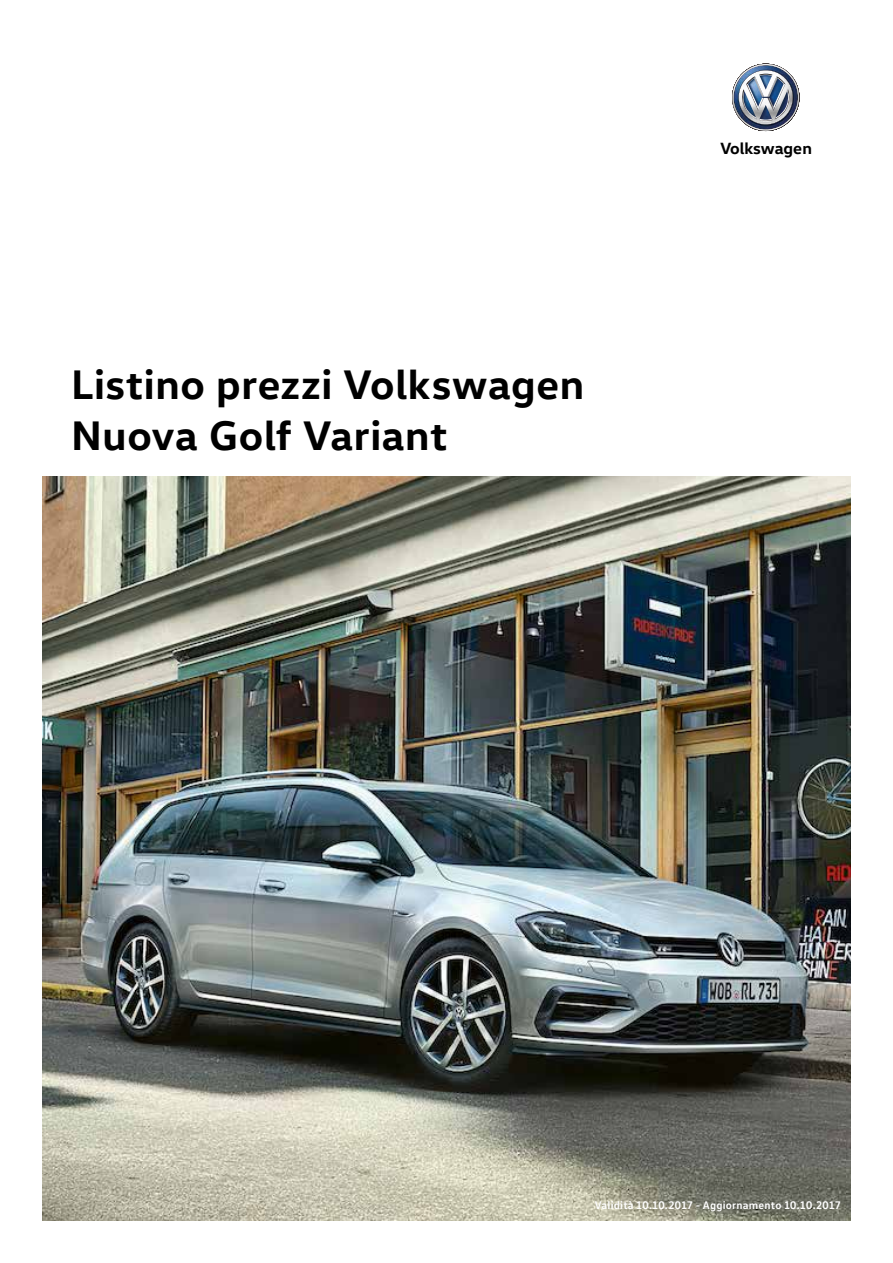
<style>
.page{position:relative;width:893px;height:1263px;background:#fff}
.page>*{position:absolute;margin:0;border:0;box-sizing:border-box;transform-origin:0 0}
.t1{font:700 42px/50.4px "VW Head";letter-spacing:.015em;color:#000}
.t2{font:700 16.5px "VW Head";letter-spacing:-.005em;color:#000}
.t3{font:700 11.25px "VW Text";letter-spacing:.015em;color:#fff}
</style>
<div class="page">
<img style="left:43px;top:476px;width:807px;height:744px">
<img style="left:732px;top:64px;width:68px;height:67px">
<h1 class="t1" style="left:71px;top:358px;width:515px">Listino prezzi Volkswagen<br>Nuova Golf Variant</h1>
<h2 class="t2" style="left:720px;top:137px;width:93px">Volkswagen</h2>
<p class="t3" style="left:595px;top:1198px;width:248px">Validità 10.10.2017 - Aggiornamento 10.10.2017</p>
</div>
